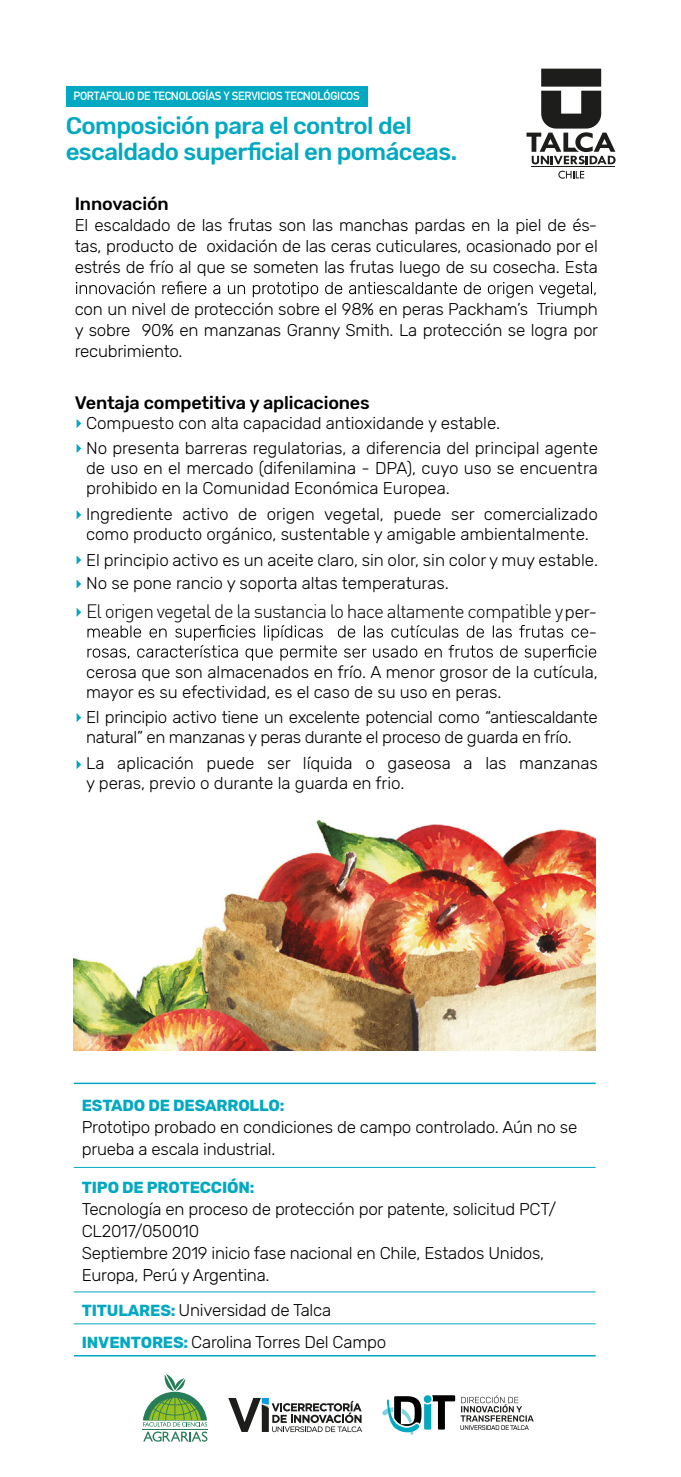
<style>
.page{position:relative;width:681px;height:1477px;background:#fff}
.page>*{position:absolute;margin:0;border:0;box-sizing:border-box;transform-origin:0 0}
.t1{font:500 24px/26px "Rubik";letter-spacing:-.025em;color:#00a9c1}
.t2{font:300 19px "DIN";letter-spacing:-.045em;color:#000}
.t3{font:500 18px "Rubik";letter-spacing:-.01em;color:#000}
.t4{font:300 17px/20px "Rubik";letter-spacing:-.01em;color:#000}
.t5{font:700 16px "Rubik";letter-spacing:-.01em;color:#00a9c1}
.t6{font:700 11.6px "DIN Alternate";letter-spacing:-.025em;color:#fff}
.s1{font-family:"Rubik";font-size:17px}
.s2{font-weight:700;font-size:16px;color:#00a9c1}
</style>
<div class="page">
<svg style="left:76px;top:281px;width:519px;height:17px"></svg>
<svg style="left:87px;top:625px;width:509px;height:36px"></svg>
<svg style="left:77px;top:419px;width:4px;height:9px"></svg>
<svg style="left:77px;top:556px;width:4px;height:8px"></svg>
<svg style="left:77px;top:444px;width:4px;height:9px"></svg>
<svg style="left:77px;top:580px;width:4px;height:8px"></svg>
<svg style="left:77px;top:608px;width:4px;height:9px"></svg>
<svg style="left:77px;top:760px;width:4px;height:9px"></svg>
<svg style="left:77px;top:713px;width:4px;height:9px"></svg>
<svg style="left:77px;top:510px;width:4px;height:9px"></svg>
<img style="left:74px;top:819px;width:521px;height:231px">
<hr style="left:74px;top:1082px;width:521px;height:2px;background:#00a9c1">
<hr style="left:74px;top:1355px;width:521px;height:1px;background:#00a9c1">
<hr style="left:74px;top:1167px;width:521px;height:1px;background:#00a9c1">
<hr style="left:74px;top:1291px;width:521px;height:1px;background:#00a9c1">
<hr style="left:74px;top:1323px;width:521px;height:1px;background:#00a9c1">
<svg style="left:382px;top:1395px;width:151px;height:39px"></svg>
<svg style="left:228px;top:1397px;width:134px;height:35px"></svg>
<svg style="left:143px;top:1374px;width:64px;height:67px"></svg>
<hr style="left:143px;top:1428px;width:65px;height:1px;background:#287d59">
<svg style="left:526px;top:69px;width:89px;height:95px"></svg>
<svg style="left:558px;top:171px;width:26px;height:8px"></svg>
<hr style="left:531px;top:166px;width:84px;height:1px;background:#1d1d1b">
<div style="left:66px;top:86px;width:301px;height:20px;background:#00a9c1"></div>
<p class="t6" style="left:73px;top:87px;width:287px">PORTAFOLIO DE TECNOLOGÍAS Y SERVICIOS TECNOLÓGICOS</p>
<h1 class="t1" style="left:66px;top:113px;width:393px">Composición para el control del escaldado superficial en pomáceas.</h1>
<p class="t3" style="left:75px;top:193px;width:95px">Innovación</p>
<p class="t4" style="left:75px;top:215px;width:524px;line-height:21px;text-align:justify">El escaldado de las frutas son las manchas pardas en la piel de és&shy;tas, producto de oxidación de las ceras cuticulares, ocasionado por el estrés de frío al que se someten las frutas luego de su cosecha. Esta</p>
<p class="t4" style="left:75px;top:299px;width:524px;line-height:21px;text-align:justify">con un nivel de protección sobre el 98% en peras Packham’s Triumph y sobre 90% en manzanas Granny Smith. La protección se logra por recubrimiento.</p>
<p class="t3" style="left:75px;top:392px;width:296px">Ventaja competitiva y aplicaciones</p>
<p class="t4" style="left:86px;top:410px;width:513px;line-height:25.6px">Compuesto con alta capacidad antioxidande y estable.<br>No presenta barreras regulatorias, a diferencia del principal agente</p>
<p class="t4" style="left:86px;top:459px;width:513px">de uso en el mercado (difenilamina - DPA), cuyo uso se encuentra prohibido en la Comunidad Económica Europea.</p>
<p class="t4" style="left:86px;top:505px;width:513px">Ingrediente activo de origen vegetal, puede ser comercializado como producto orgánico, sustentable y amigable ambientalmente.</p>
<p class="t4" style="left:86px;top:549px;width:513px;line-height:23px">El principio activo es un aceite claro, sin olor, sin color y muy estable.<br>No se pone rancio y soporta altas temperaturas.</p>
<p class="t2" style="left:86px;top:599px;width:512px">El origen vegetal de la sustancia lo hace altamente compatible y<span class="s1">per-</span></p>
<p class="t4" style="left:588px;top:622px;width:10px">-</p>
<p class="t4" style="left:86px;top:662px;width:513px">cerosa que son almacenados en frío. A menor grosor de la cutícula, mayor es su efectividad, es el caso de su uso en peras.</p>
<p class="t4" style="left:86px;top:708px;width:513px">El principio activo tiene un excelente potencial como “antiescaldante natural” en manzanas y peras durante el proceso de guarda en frío.</p>
<p class="t4" style="left:86px;top:753px;width:513px">La aplicación puede ser líquida o gaseosa a las manzanas y peras, previo o durante la guarda en frio.</p>
<p class="t5" style="left:82px;top:1096px;width:204px">ESTADO DE DESARROLLO:</p>
<p class="t4" style="left:82px;top:1116px;width:497px;line-height:22px">Prototipo probado en condiciones de campo controlado. Aún no se prueba a escala industrial.</p>
<p class="t5" style="left:82px;top:1178px;width:174px">TIPO DE PROTECCIÓN:</p>
<p class="t4" style="left:82px;top:1198px;width:476px;line-height:22px">Tecnología en proceso de protección por patente, solicitud PCT/ CL2017/050010<br>Septiembre 2019 inicio fase nacional en Chile, Estados Unidos, Europa, Perú y Argentina.</p>
<p class="t4" style="left:82px;top:1294px;width:306px;line-height:31.8px"><span class="s2">TITULARES:</span> Universidad de Talca<br><span class="s2">INVENTORES:</span> Carolina Torres Del Campo</p>
</div>
